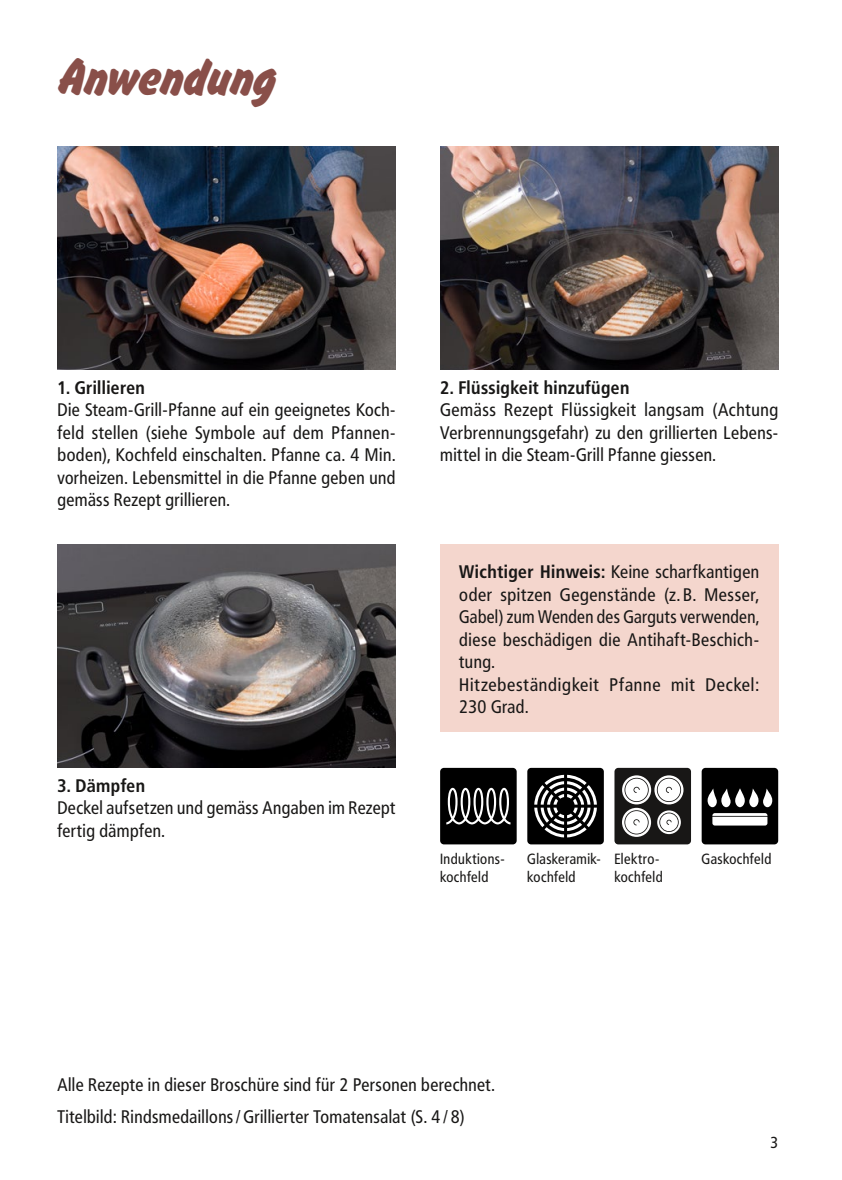
<style>
.page{position:relative;width:842px;height:1180px;background:#fff}
.page>*{position:absolute;margin:0;border:0;box-sizing:border-box;transform-origin:0 0}
.t1{font:49.5px "OK10";letter-spacing:.01em;color:#894f49}
.t2{font:18px/22.5px "Frutiger B Bn Con Regular";letter-spacing:.025em;color:#181716}
.t3{font:18px "Frutiger B Bn Con Bold";letter-spacing:.025em;color:#181716}
.t4{font:15.75px "Frutiger B Bn Con Regular";color:#181716}
.t5{font:14.62px/18px "Frutiger B Bn Con Regular";letter-spacing:.03em;color:#181716}
.s1{font-family:"Frutiger B Bn Con Bold"}
</style>
<div class="page">
<img style="left:57px;top:147px;width:338px;height:223px">
<img style="left:440px;top:147px;width:338px;height:223px">
<img style="left:57px;top:545px;width:338px;height:223px">
<div style="left:440px;top:545px;width:338px;height:187px;background:#f4d6cd"></div>
<div style="left:440px;top:768px;width:77px;height:76px;background:#000;border-radius:4px"></div>
<svg style="left:446px;top:788px;width:64px;height:36px"></svg>
<div style="left:527px;top:768px;width:77px;height:76px;background:#000;border-radius:4px"></div>
<svg style="left:534px;top:775px;width:63px;height:62px"></svg>
<div style="left:702px;top:768px;width:76px;height:76px;background:#000;border-radius:4px"></div>
<svg style="left:707px;top:788px;width:65px;height:38px"></svg>
<div style="left:614px;top:768px;width:77px;height:76px;background:#181716;border-radius:4px"></div>
<svg style="left:622px;top:775px;width:61px;height:62px"></svg>
<h1 class="t1" style="left:57px;top:48px;width:219px">Anwendung</h1>
<p class="t3" style="left:57px;top:376px;width:89px">1. Grillieren</p>
<p class="t2" style="left:57px;top:399px;width:340px;text-align:justify">Die Steam-Grill-Pfanne auf ein geeignetes Koch&shy;feld stellen (siehe Symbole auf dem Pfannen&shy;boden), Kochfeld einschalten. Pfanne ca. 4 Min. vorheizen. Lebensmittel in die Pfanne geben und gemäss Rezept grillieren.</p>
<p class="t3" style="left:57px;top:774px;width:89px">3. Dämpfen</p>
<p class="t2" style="left:57px;top:796px;width:340px">Deckel aufsetzen und gemäss Angaben im Rezept fertig dämpfen.</p>
<p class="t3" style="left:440px;top:376px;width:191px">2. Flüssigkeit hinzufügen</p>
<p class="t2" style="left:440px;top:399px;width:340px;text-align:justify">Gemäss Rezept Flüssigkeit langsam (Achtung Verbrennungsgefahr) zu den grillierten Lebens&shy;mittel in die Steam-Grill Pfanne giessen.</p>
<p class="t2" style="left:459px;top:560px;width:301px"><span class="s1">Wichtiger Hinweis:</span> Keine scharfkantigen oder spitzen Gegenstände (z. B. Messer,<br>Gabel) zum Wenden des Garguts verwenden, diese beschädigen die Antihaft-Beschich&shy;tung.<br>Hitzebeständigkeit Pfanne mit Deckel:<br>230 Grad.</p>
<p class="t5" style="left:440px;top:849px;width:66px">Induktions&shy;kochfeld</p>
<p class="t5" style="left:527px;top:849px;width:75px">Glaskeramik&shy;kochfeld</p>
<p class="t5" style="left:614px;top:849px;width:46px">Elektro-</p>
<p class="t5" style="left:702px;top:849px;width:71px">Gaskochfeld</p>
<p class="t5" style="left:614px;top:867px;width:50px">kochfeld</p>
<p class="t2" style="left:57px;top:1068px;width:439px;line-height:31.9px">Alle Rezepte in dieser Broschüre sind für 2 Personen berechnet.<br>Titelbild: Rindsmedaillons/Grillierter Tomatensalat (S. 4 / 8)</p>
<p class="t4" style="left:770px;top:1133px;width:9px">3</p>
</div>
